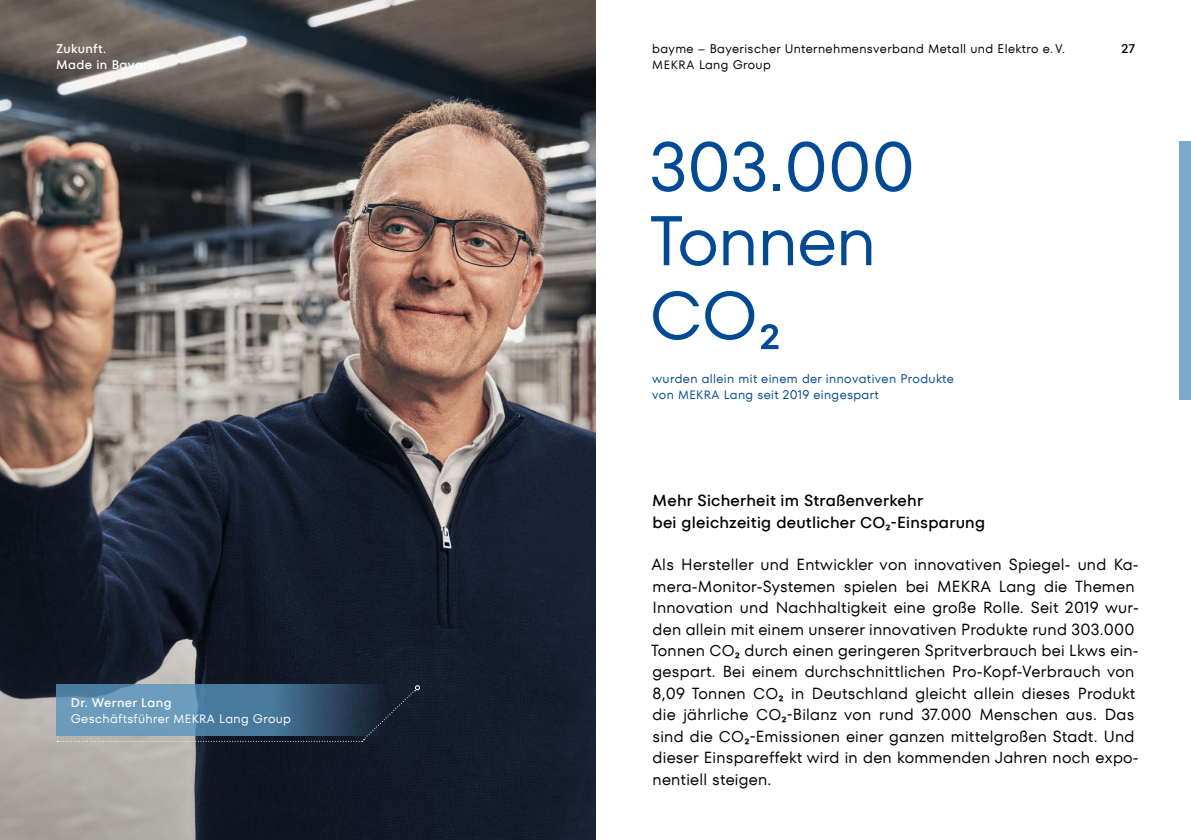
<style>
.page{position:relative;width:1191px;height:840px;background:#fff}
.page>*{position:absolute;margin:0;border:0;box-sizing:border-box;transform-origin:0 0}
.t1{font:70px/74px "TT Fors";letter-spacing:-.01em;color:#004a98}
.t2{font:68px "TT Fors";color:#004a98}
.t3{font:16px/21.4px "TT Fors";letter-spacing:.015em;color:#000}
.t4{font:500 16px/21.4px "TT Fors";letter-spacing:.015em;color:#000}
.t5{font:12.4px/16px "TT Fors";letter-spacing:.03em;color:#004a98}
.t6{font:12.4px/15.4px "TT Fors";letter-spacing:.03em;color:#000}
.t7{font:12.4px/16px "TT Fors";letter-spacing:.03em;color:#fff}
.t8{font:500 12.4px/15.6px "TT Fors";letter-spacing:.03em;color:#fff}
.t9{font:500 12.4px "TT Fors";color:#000}
.s1{font-weight:500}
.s2{font-size:12px}
.s3{font-size:70px}
.s4{font-size:15.6px}
</style>
<div class="page">
<div style="left:1179px;top:140px;width:12px;height:259px;background:#79a9cb"></div>
<img style="left:0;top:0;width:595px;height:839px">
<svg style="left:57px;top:683px;width:340px;height:2px"></svg>
<svg style="left:57px;top:685px;width:363px;height:56px;background:#496c87"></svg>
<p class="t8" style="left:56px;top:41px;width:109px">Zukunft.<br>Made in Bavaria.</p>
<p class="t7" style="left:71px;top:694px;width:222px"><span class="s1">Dr. Werner Lang<br></span>Geschäftsführer <span class="s2">MEKRA</span> Lang Group</p>
<p class="t6" style="left:652px;top:41px;width:414px">bayme – Bayerischer Unternehmensverband Metall und Elektro e. V.<br><span class="s2">MEKRA</span> Lang Group</p>
<h1 class="t1" style="left:649px;top:130px;width:267px">303.000<br>Tonnen</h1>
<h2 class="t2" style="left:649px;top:275px;width:132px">CO<span class="s3">2</span></h2>
<p class="t5" style="left:652px;top:370px;width:303px">wurden allein mit einem der innovativen Produkte von <span class="s2">MEKRA</span> Lang seit 2019 eingespart</p>
<p class="t9" style="left:1121px;top:41px;width:15px">27</p>
<p class="t4" style="left:652px;top:489px;width:334px">Mehr Sicherheit im Straßenverkehr<br>bei gleichzeitig deutlicher <span class="s4">CO</span>2-Einsparung</p>
<p class="t3" style="left:651px;top:554px;width:489px">Als Hersteller und Entwickler von innovativen Spiegel- und Ka&shy;mera-Monitor-Systemen spielen bei MEKRA Lang die Themen Innovation und Nachhaltigkeit eine große Rolle. Seit 2019 wur&shy;den allein mit einem unserer innovativen Produkte rund 303.000<br>Tonnen <span class="s4">CO</span><span class="s1">2</span> durch einen geringeren Spritverbrauch bei Lkws ein&shy;gespart. Bei einem durchschnittlichen Pro-Kopf-Verbrauch von 8,09 Tonnen <span class="s4">CO</span><span class="s1">2</span> in Deutschland gleicht allein dieses Produkt die jährliche <span class="s4">CO</span><span class="s1">2</span>-Bilanz von rund 37.000 Menschen aus. Das sind die <span class="s4">CO</span><span class="s1">2</span>-Emissionen einer ganzen mittelgroßen Stadt. Und dieser Einspareffekt wird in den kommenden Jahren noch expo&shy;nentiell steigen.</p>
</div>
